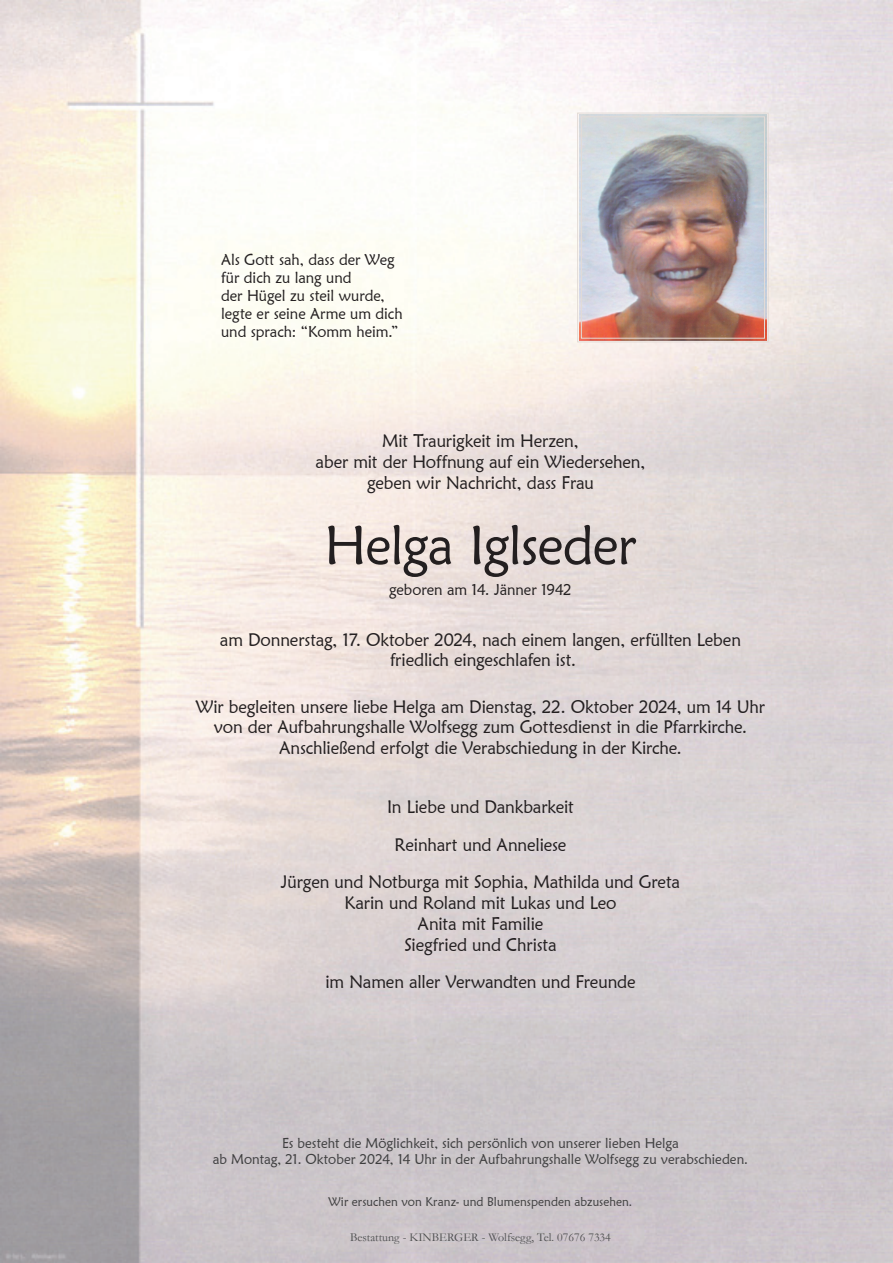
<style>
.page{position:relative;width:893px;height:1263px;background:#fff}
.page>*{position:absolute;margin:0;border:0;box-sizing:border-box;transform-origin:0 0}
.t1{font:55.2px "Maiandra GD";letter-spacing:-.015em;color:#231f20;scale:.95 1}
.t2{font:18.15px/20.7px "Maiandra GD";letter-spacing:-.01em;color:#231f20;text-align:center;scale:.95 1}
.t3{font:15.75px/18px "Maiandra GD";color:#231f20;scale:.95 1}
.t4{font:14.1px/16.2px "Maiandra GD";color:#3e3e3f;text-align:center;scale:.95 1}
.t5{font:12.6px "Maiandra GD";letter-spacing:.01em;color:#3e3e3f;scale:.95 1}
.t6{font:12px "Garamond";color:#4b4c4d}
</style>
<div class="page">
<img style="left:0;top:0;width:893px;height:1263px">
<img style="left:577px;top:112px;width:192px;height:231px">
<div style="left:581px;top:116px;width:184px;height:223px;border:1px solid #e3dbd6"></div>
<p class="t3" style="left:221px;top:250px;width:193px">Als Gott sah, dass der Weg für dich zu lang und<br>der Hügel zu steil wurde, legte er seine Arme um dich und sprach: “Komm heim.”</p>
<p class="t2" style="left:316px;top:430px;width:349px">Mit Traurigkeit im Herzen,<br>aber mit der Hoffnung auf ein Wiedersehen, geben wir Nachricht, dass Frau</p>
<h1 class="t1" style="left:324px;top:511px;width:330px">Helga Iglseder</h1>
<p class="t3" style="left:389px;top:580px;width:194px">geboren am 14. Jänner 1942</p>
<p class="t2" style="left:220px;top:629px;width:550px">am Donnerstag, 17. Oktober 2024, nach einem langen, erfüllten Leben friedlich eingeschlafen ist.</p>
<p class="t2" style="left:196px;top:696px;width:600px">Wir begleiten unsere liebe Helga am Dienstag, 22. Oktober 2024, um 14 Uhr von der Aufbahrungshalle Wolfsegg zum Gottesdienst in die Pfarrkirche.<br>Anschließend erfolgt die Verabschiedung in der Kirche.</p>
<p class="t2" style="left:281px;top:787px;width:422px;line-height:37.7px">In Liebe und Dankbarkeit<br>Reinhart und Anneliese<br>Jürgen und Notburga mit Sophia, Mathilda und Greta</p>
<p class="t2" style="left:344px;top:892px;width:288px">Karin und Roland mit Lukas und Leo<br>Anita mit Familie<br>Siegfried und Christa</p>
<p class="t2" style="left:325px;top:971px;width:328px">im Namen aller Verwandten und Freunde</p>
<p class="t4" style="left:213px;top:1135px;width:565px">Es besteht die Möglichkeit, sich persönlich von unserer lieben Helga<br>ab Montag, 21. Oktober 2024, 14 Uhr in der Aufbahrungshalle Wolfsegg zu verabschieden.</p>
<p class="t5" style="left:329px;top:1194px;width:321px">Wir ersuchen von Kranz- und Blumenspenden abzusehen.</p>
<p class="t6" style="left:350px;top:1229px;width:262px">Bestattung - KINBERGER - Wolfsegg, Tel. 07676 7334</p>
</div>
